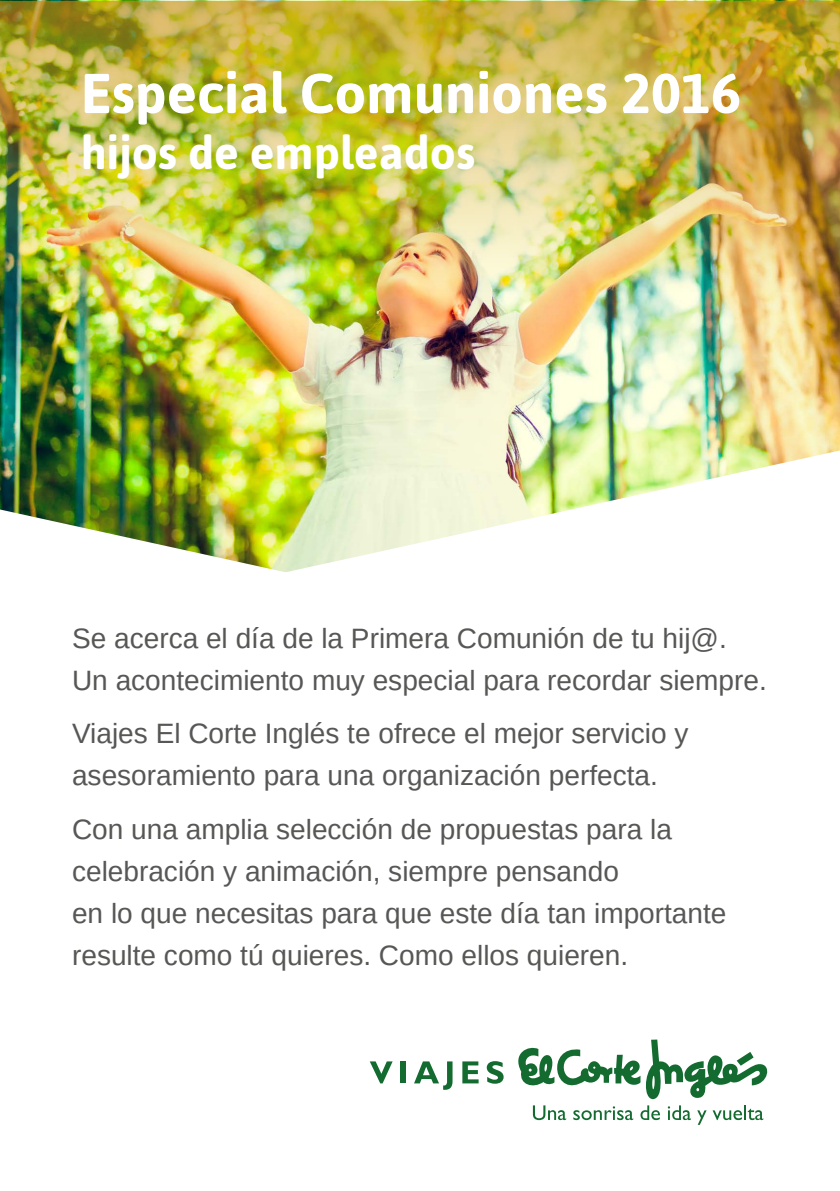
<style>
.page{position:relative;width:840px;height:1191px;background:#fff}
.page>*{position:absolute;margin:0;border:0;box-sizing:border-box;transform-origin:0 0}
.t1{font:700 56px "Asap";color:#fff}
.t2{font:700 46px "Asap";color:#fff}
.t3{font:28px/42px "Arimo";color:#575756}
</style>
<div class="page">
<img style="left:0;top:1px;width:839px;height:449px">
<img style="left:0;top:450px;width:839px;height:122px">
<svg style="left:369px;top:1061px;width:23px;height:22px"></svg>
<div style="left:400px;top:1061px;width:5px;height:22px;background:#136b30"></div>
<svg style="left:414px;top:1061px;width:38px;height:29px"></svg>
<svg style="left:462px;top:1061px;width:16px;height:22px"></svg>
<svg style="left:486px;top:1061px;width:17px;height:22px"></svg>
<svg style="left:518px;top:1039px;width:250px;height:85px"></svg>
<h1 class="t1" style="left:81px;top:61px;width:661px">Especial Comuniones 2016</h1>
<h2 class="t2" style="left:81px;top:126px;width:395px">hijos de empleados</h2>
<p class="t3" style="left:72px;top:617px;width:696px">Se acerca el día de la Primera Comunión de tu hij@.<br>Un acontecimiento muy especial para recordar siempre.</p>
<p class="t3" style="left:72px;top:713px;width:617px">Viajes El Corte Inglés te ofrece el mejor servicio y asesoramiento para una organización perfecta.</p>
<p class="t3" style="left:72px;top:808px;width:655px">Con una amplia selección de propuestas para la celebración y animación, siempre pensando<br>en lo que necesitas para que este día tan importante resulte como tú quieres. Como ellos quieren.</p>
</div>
